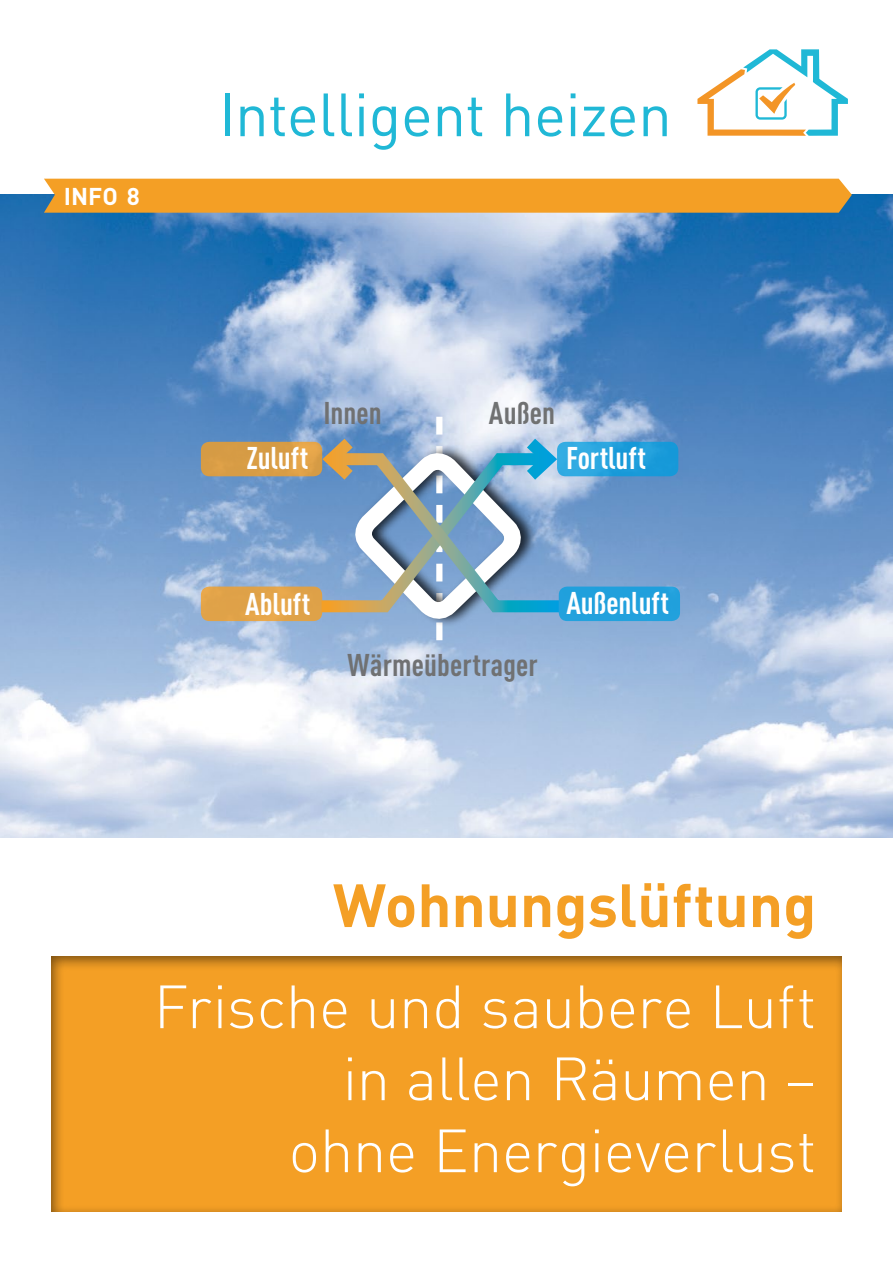
<style>
.page{position:relative;width:893px;height:1263px;background:#fff}
.page>*{position:absolute;margin:0;border:0;box-sizing:border-box;transform-origin:0 0}
.t1{font:300 60px/72px "DIN Pro";letter-spacing:-.005em;color:#fff;text-align:right}
.t2{font:60px "DIN Pro";letter-spacing:-.005em;color:#20b8d6}
.t3{font:700 60px "DIN Pro";color:#f49f25}
.t4{font:700 31.05px "DIN Cond";color:#fff}
.t5{font:700 31.05px "DIN Cond";letter-spacing:.005em;color:#707172}
.t6{font:700 24px "DIN Pro";color:#fff}
</style>
<div class="page">
<img style="left:0;top:195px;width:893px;height:642px">
<svg style="left:697px;top:49px;width:151px;height:87px"></svg>
<div style="left:44px;top:179px;width:808px;height:34px;background:#f49f25"></div>
<div style="left:38px;top:946px;width:846px;height:268px;background:#000;opacity:.5"></div>
<svg style="left:310px;top:417px;width:261px;height:229px"></svg>
<div style="left:557px;top:442px;width:121px;height:34px;background:linear-gradient(to right,#35aee3,#1296d7);border-radius:9px"></div>
<div style="left:201px;top:442px;width:121px;height:34px;background:linear-gradient(to right,#d49a44,#e0a248);border-radius:9px"></div>
<div style="left:201px;top:587px;width:121px;height:34px;background:#e0a248;border-radius:9px"></div>
<div style="left:559px;top:587px;width:121px;height:34px;background:#21a0dc;border-radius:9px"></div>
<p class="t6" style="left:64px;top:180px;width:78px">Info 8</p>
<p class="t2" style="left:219px;top:74px;width:454px">Intelligent heizen</p>
<p class="t4" style="left:246px;top:439px;width:63px">Zuluft</p>
<p class="t5" style="left:323px;top:394px;width:60px">Innen</p>
<p class="t5" style="left:489px;top:394px;width:68px">Außen</p>
<p class="t4" style="left:566px;top:439px;width:81px">Fortluft</p>
<p class="t4" style="left:245px;top:585px;width:67px">Abluft</p>
<p class="t5" style="left:348px;top:646px;width:192px">Wärmeübertrager</p>
<p class="t4" style="left:566px;top:584px;width:104px">Außenluft</p>
<p class="t3" style="left:333px;top:864px;width:485px">Wohnungslüftung</p>
<p class="t1" style="left:154px;top:968px;width:664px">Frische und saubere Luft in allen Räumen –<br>ohne Energieverlust</p>
</div>
